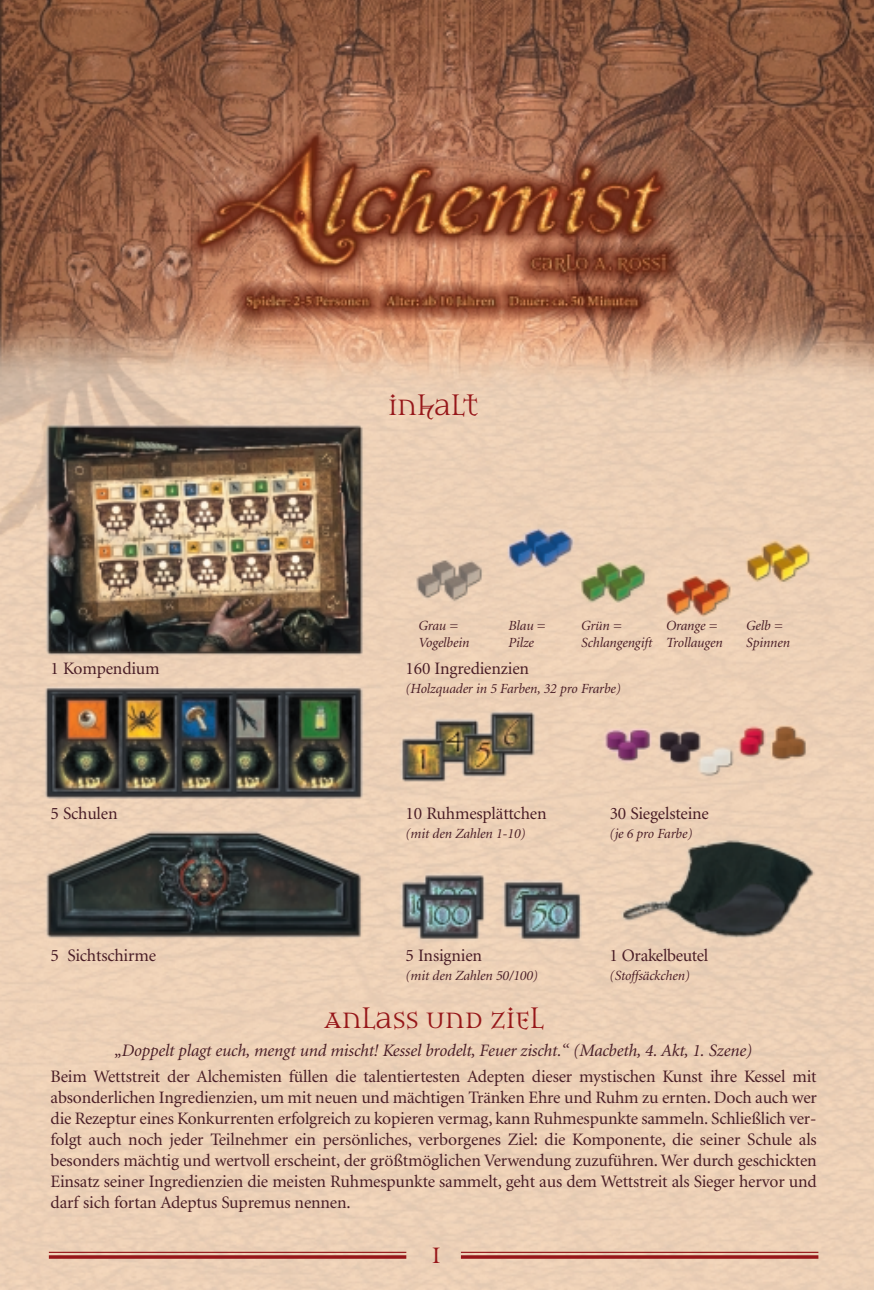
<style>
.page{position:relative;width:874px;height:1290px;background:#fff}
.page>*{position:absolute;margin:0;border:0;box-sizing:border-box;transform-origin:0 0}
.t1{font:26.25px "Alchemy Gold A24";color:#961619}
.t2{font:17.5px/21px "Minion";letter-spacing:-.01em;color:#491d26;text-align:justify}
.t3{font:italic 17.5px "Minion";letter-spacing:-.01em;color:#491d26}
.t4{font:italic 14px "Minion";letter-spacing:-.01em;color:#491d26}
</style>
<div class="page">
<img style="left:0;top:0;width:873px;height:1289px">
<hr style="left:49px;top:1252px;width:357px;height:1px;background:#961619">
<svg style="left:49px;top:1255px;width:357px;height:4px"></svg>
<hr style="left:461px;top:1252px;width:357px;height:1px;background:#961619">
<svg style="left:461px;top:1255px;width:357px;height:4px"></svg>
<h1 class="t1" style="left:388px;top:390px;width:92px">Inhalt</h1>
<p class="t4" style="left:418px;top:620px;width:41px">Grau =</p>
<p class="t4" style="left:508px;top:620px;width:39px">Blau =</p>
<p class="t4" style="left:581px;top:620px;width:42px">Grün =</p>
<p class="t4" style="left:666px;top:620px;width:53px">Orange =</p>
<p class="t4" style="left:746px;top:620px;width:38px">Gelb =</p>
<p class="t4" style="left:418px;top:637px;width:52px">Vogelbein</p>
<p class="t4" style="left:508px;top:637px;width:27px">Pilze</p>
<p class="t4" style="left:581px;top:637px;width:143px">Schlangengift Trollaugen</p>
<p class="t4" style="left:746px;top:637px;width:45px">Spinnen</p>
<p class="t2" style="left:51px;top:659px;width:110px">1 Kompendium</p>
<p class="t2" style="left:405px;top:659px;width:125px">160 Ingredienzien</p>
<p class="t4" style="left:405px;top:683px;width:217px">(Holzquader in 5 Farben, 32 pro Frarbe)</p>
<p class="t2" style="left:51px;top:805px;width:68px">5 Schulen</p>
<p class="t2" style="left:405px;top:805px;width:142px">10 Ruhmesplättchen</p>
<p class="t2" style="left:609px;top:805px;width:101px">30 Siegelsteine</p>
<p class="t4" style="left:405px;top:828px;width:122px">(mit den Zahlen 1-10)</p>
<p class="t4" style="left:609px;top:828px;width:84px">(je 6 pro Farbe)</p>
<p class="t2" style="left:51px;top:947px;width:107px">5 Sichtschirme</p>
<p class="t2" style="left:405px;top:947px;width:78px">5 Insignien</p>
<p class="t2" style="left:609px;top:947px;width:100px">1 Orakelbeutel</p>
<p class="t4" style="left:405px;top:970px;width:134px">(mit den Zahlen 50/100)</p>
<p class="t4" style="left:609px;top:970px;width:82px">(Stoffsäckchen)</p>
<h1 class="t1" style="left:323px;top:1004px;width:222px">Anlass und Ziel</h1>
<p class="t3" style="left:115px;top:1043px;width:639px">„Doppelt plagt euch, mengt und mischt! Kessel brodelt, Feuer zischt.“ (Macbeth, 4. Akt, 1. Szene)</p>
<p class="t2" style="left:51px;top:1067px;width:767px">Beim Wettstreit der Alchemisten füllen die talentiertesten Adepten dieser mystischen Kunst ihre Kessel mit absonderlichen Ingredienzien, um mit neuen und mächtigen Tränken Ehre und Ruhm zu ernten. Doch auch wer die Rezeptur eines Konkurrenten erfolgreich zu kopieren vermag, kann Ruhmespunkte sammeln. Schließlich ver&shy;folgt auch noch jeder Teilnehmer ein persönliches, verborgenes Ziel: die Komponente, die seiner Schule als besonders mächtig und wertvoll erscheint, der größtmöglichen Verwendung zuzuführen. Wer durch geschickten Einsatz seiner Ingredienzien die meisten Ruhmespunkte sammelt, geht aus dem Wettstreit als Sieger hervor und darf sich fortan Adeptus Supremus nennen.</p>
<h1 class="t1" style="left:428px;top:1239px;width:17px">1</h1>
</div>
